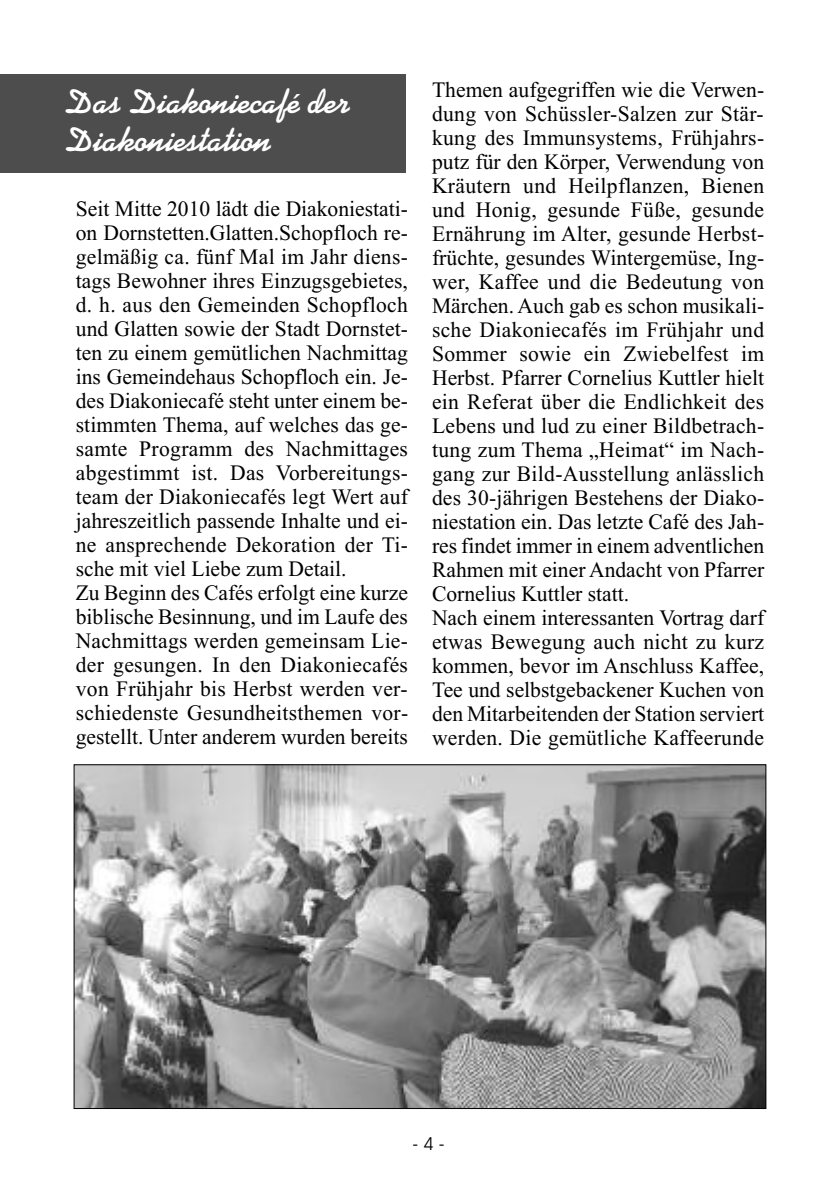
<style>
.page{position:relative;width:840px;height:1191px;background:#fff}
.page>*{position:absolute;margin:0;border:0;box-sizing:border-box;transform-origin:0 0}
.t1{font:700 34px/38px "Kaufmann BT";color:#fff}
.t2{font:22px/24px "Times New Roman";letter-spacing:.005em;color:#000}
.t3{font:18px "Avant Garde IT Cby BT";color:#000}
</style>
<div class="page">
<div style="left:0;top:74px;width:405px;height:98px;background:#4d4d4d"></div>
<img style="left:76px;top:766px;width:687px;height:340px">
<h1 class="t1" style="left:65px;top:82px;width:287px">Das Diakoniecafé der<br>Diakoniestation</h1>
<p class="t2" style="left:76px;top:196px;width:334px">Seit Mitte 2010 lädt die Diakoniestati&shy;on Dornstetten.Glatten.Schopfloch re&shy;gelmäßig ca. fünf Mal im Jahr diens&shy;tags Bewohner ihres Einzugsgebietes, d. h. aus den Gemeinden Schopfloch und Glatten sowie der Stadt Dornstet&shy;ten zu einem gemütlichen Nachmittag ins Gemeindehaus Schopfloch ein. Je&shy;des Diakoniecafé steht unter einem be&shy;stimmten Thema, auf welches das ge&shy;samte Programm des Nachmittages abgestimmt ist. Das Vorbereitungs&shy;team der Diakoniecafés legt Wert auf jahreszeitlich passende Inhalte und ei&shy;ne ansprechende Dekoration der Ti&shy;sche mit viel Liebe zum Detail.<br>Zu Beginn des Cafés erfolgt eine kurze biblische Besinnung, und im Laufe des Nachmittags werden gemeinsam Lie&shy;der gesungen. In den Diakoniecafés von Frühjahr bis Herbst werden ver&shy;schiedenste Gesundheitsthemen vor&shy;gestellt. Unter anderem wurden bereits</p>
<p class="t2" style="left:432px;top:77px;width:333px">Themen aufgegriffen wie die Verwen&shy;dung von Schüssler-Salzen zur Stär&shy;kung des Immunsystems, Frühjahrs&shy;putz für den Körper, Verwendung von Kräutern und Heilpflanzen, Bienen und Honig, gesunde Füße, gesunde Ernährung im Alter, gesunde Herbst&shy;früchte, gesundes Wintergemüse, Ing&shy;wer, Kaffee und die Bedeutung von Märchen. Auch gab es schon musikali&shy;sche Diakoniecafés im Frühjahr und Sommer sowie ein Zwiebelfest im Herbst. Pfarrer Cornelius Kuttler hielt ein Referat über die Endlichkeit des Lebens und lud zu einer Bildbetrach&shy;tung zum Thema „Heimat“ im Nach&shy;gang zur Bild-Ausstellung anlässlich des 30-jährigen Bestehens der Diako&shy;niestation ein. Das letzte Café des Jah&shy;res findet immer in einem adventlichen Rahmen mit einer Andacht von Pfarrer Cornelius Kuttler statt.<br>Nach einem interessanten Vortrag darf etwas Bewegung auch nicht zu kurz kommen, bevor im Anschluss Kaffee, Tee und selbstgebackener Kuchen von den Mitarbeitenden der Station serviert werden. Die gemütliche Kaffeerunde</p>
<p class="t3" style="left:412px;top:1133px;width:33px">-4-</p>
</div>
